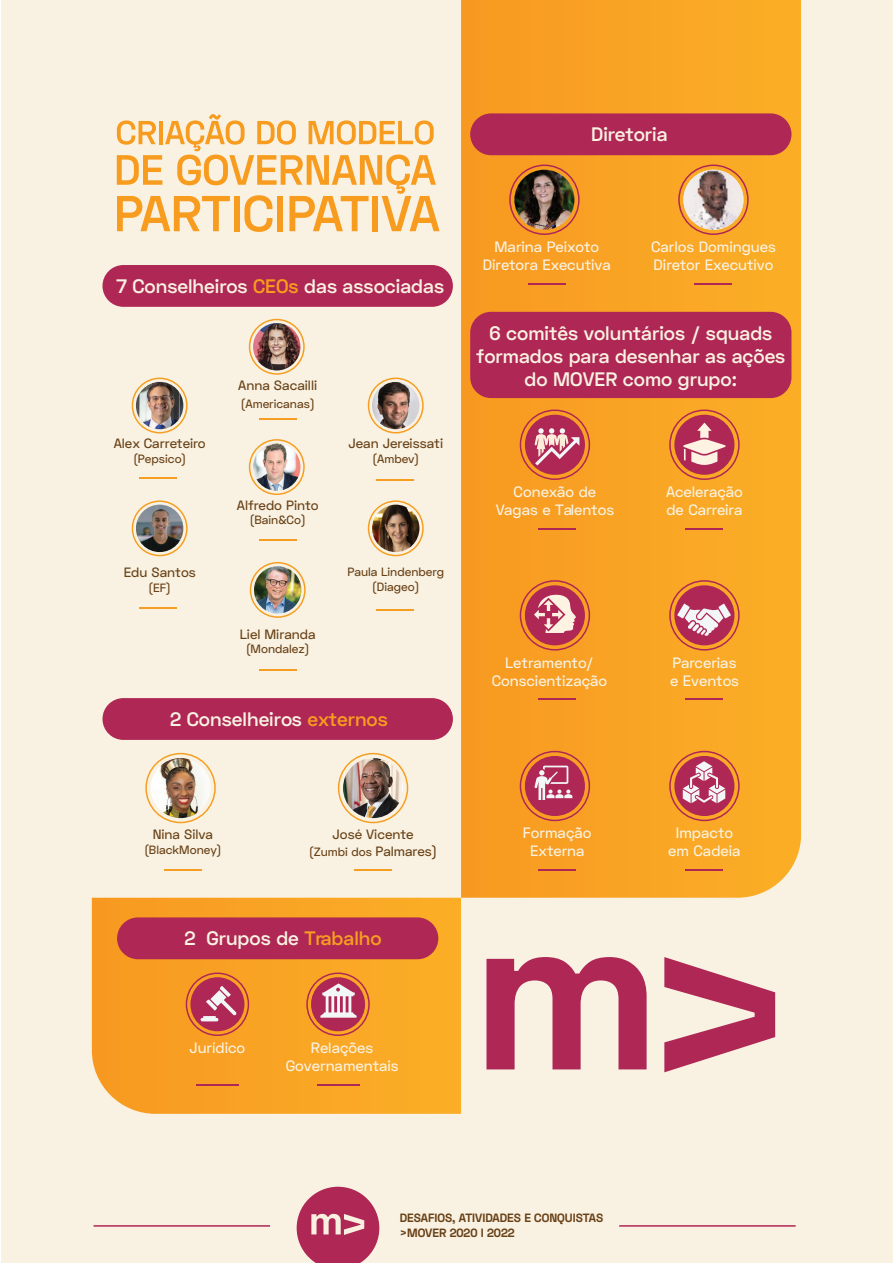
<style>
.page{position:relative;width:893px;height:1263px;background:#fff}
.page>*{position:absolute;margin:0;border:0;box-sizing:border-box;transform-origin:0 0}
.t1{font:600 19.5px/23.4px "Space Grotesk";color:#f9f2e2;text-align:center}
.t2{font:500 15px/18px "Space Grotesk";color:#f9f2e2;text-align:center}
.t3{font:500 13.5px "Space Grotesk";color:#694117}
.t4{font:500 12px/14.4px "Space Grotesk";color:#694117;text-align:center}
.t5{font:700 12px/14.4px "Space Grotesk";color:#694117}
.s1{color:#f89c1f}
.s2{font-size:13.5px}
.s3{color:#f69e21}
</style>
<div class="page">
<div style="left:1px;top:1px;width:891px;height:1262px;background:#f9f2e2"></div>
<hr style="left:94px;top:1225px;width:176px;height:2px;background:#ae2755">
<hr style="left:619px;top:1225px;width:177px;height:2px;background:#ae2755">
<svg style="left:297px;top:1187px;width:82px;height:76px"></svg>
<div style="left:102px;top:265px;width:351px;height:42px;background:#af2755;border-radius:21px"></div>
<div style="left:102px;top:698px;width:351px;height:42px;background:#af2755;border-radius:21px"></div>
<svg style="left:461px;top:0;width:340px;height:898px;background:#f8a324"></svg>
<svg style="left:92px;top:898px;width:369px;height:216px;background:#f8a426"></svg>
<img style="left:132px;top:378px;width:56px;height:55px">
<svg style="left:249px;top:439px;width:56px;height:56px"></svg>
<svg style="left:368px;top:378px;width:56px;height:55px"></svg>
<svg style="left:132px;top:500px;width:56px;height:56px"></svg>
<img style="left:250px;top:562px;width:56px;height:56px">
<svg style="left:368px;top:500px;width:56px;height:56px"></svg>
<div style="left:470px;top:113px;width:321px;height:42px;background:#af2755;border-radius:21px"></div>
<hr style="left:140px;top:477px;width:37px;height:2px;background:#f69e21">
<hr style="left:196px;top:1084px;width:43px;height:2px;background:#af2755">
<hr style="left:317px;top:1084px;width:42px;height:2px;background:#af2755">
<hr style="left:140px;top:607px;width:37px;height:2px;background:#f69e21">
<hr style="left:259px;top:539px;width:37px;height:1px;background:#f69e21">
<svg style="left:249px;top:319px;width:56px;height:56px"></svg>
<hr style="left:259px;top:419px;width:37px;height:1px;background:#f69e21">
<div style="left:117px;top:917px;width:321px;height:42px;background:#af2755;border-radius:21px"></div>
<div style="left:470px;top:312px;width:321px;height:86px;background:#af2755;border-radius:21px"></div>
<hr style="left:259px;top:669px;width:37px;height:1px;background:#f69e21">
<img style="left:145px;top:753px;width:71px;height:70px">
<img style="left:338px;top:753px;width:70px;height:70px">
<hr style="left:164px;top:869px;width:38px;height:2px;background:#f69e21">
<hr style="left:354px;top:869px;width:38px;height:2px;background:#f69e21">
<hr style="left:528px;top:283px;width:37px;height:1px;background:#af2755">
<hr style="left:695px;top:283px;width:37px;height:1px;background:#af2755">
<hr style="left:538px;top:528px;width:38px;height:1px;background:#af2755">
<hr style="left:686px;top:528px;width:37px;height:1px;background:#af2755">
<hr style="left:538px;top:698px;width:38px;height:2px;background:#af2755">
<hr style="left:686px;top:698px;width:37px;height:2px;background:#af2755">
<hr style="left:538px;top:869px;width:38px;height:1px;background:#af2755">
<hr style="left:686px;top:869px;width:37px;height:1px;background:#af2755">
<hr style="left:376px;top:479px;width:38px;height:2px;background:#f69e21">
<hr style="left:376px;top:609px;width:38px;height:2px;background:#f69e21">
<svg style="left:117px;top:114px;width:323px;height:118px"></svg>
<img style="left:253px;top:323px;width:47px;height:47px;border-radius:24px">
<img style="left:509px;top:165px;width:71px;height:70px">
<svg style="left:678px;top:165px;width:71px;height:70px"></svg>
<svg style="left:669px;top:409px;width:71px;height:71px;background:#d67558"></svg>
<svg style="left:520px;top:409px;width:70px;height:71px;background:#d36c55"></svg>
<svg style="left:520px;top:580px;width:70px;height:70px;background:#d57259"></svg>
<svg style="left:669px;top:580px;width:71px;height:70px;background:#d5775c"></svg>
<svg style="left:520px;top:751px;width:70px;height:70px;background:#cf6552"></svg>
<svg style="left:669px;top:751px;width:71px;height:70px;background:#d37259"></svg>
<svg style="left:306px;top:972px;width:64px;height:64px;background:#d5775c"></svg>
<svg style="left:186px;top:972px;width:63px;height:64px;background:#cf6552"></svg>
<svg style="left:486px;top:957px;width:161px;height:112px"></svg>
<svg style="left:664px;top:957px;width:111px;height:115px"></svg>
<h1 class="t1" style="left:591px;top:123px;width:78px">Diretoria</h1>
<h1 class="t1" style="left:116px;top:275px;width:329px">7 Conselheiros <span class="s1">CEOs</span> das associadas</h1>
<p class="t3" style="left:114px;top:435px;width:94px">Alex Carreteiro</p>
<p class="t4" style="left:133px;top:451px;width:55px">(Pepsico)</p>
<p class="t3" style="left:124px;top:564px;width:74px">Edu Santos</p>
<p class="t4" style="left:148px;top:580px;width:24px">(EF)</p>
<p class="t3" style="left:238px;top:376px;width:80px">Anna Sacailli</p>
<p class="t4" style="left:240px;top:396px;width:76px">(Americanas)</p>
<p class="t3" style="left:237px;top:496px;width:83px">Alfredo Pinto</p>
<p class="t4" style="left:249px;top:513px;width:58px">(Bain&amp;Co)</p>
<p class="t3" style="left:240px;top:625px;width:77px">Liel Miranda</p>
<p class="t4" style="left:246px;top:642px;width:65px">(Mondalez)</p>
<p class="t3" style="left:349px;top:435px;width:96px">Jean Jereissati</p>
<p class="t4" style="left:372px;top:451px;width:49px">(Ambev)</p>
<p class="t4" style="left:347px;top:565px;width:98px">Paula Lindenberg (Diageo)</p>
<h1 class="t1" style="left:170px;top:708px;width:219px">2 Conselheiros <span class="s1">externos</span></h1>
<p class="t2" style="left:483px;top:238px;width:130px">Marina Peixoto<br>Diretora Executiva</p>
<p class="t2" style="left:651px;top:238px;width:126px;text-align:left">Carlos Domingues<br>Diretor Executivo</p>
<h1 class="t1" style="left:476px;top:321px;width:311px">6 comitês voluntários / squads formados para desenhar as ações do MOVER como grupo:</h1>
<p class="t2" style="left:496px;top:483px;width:120px">Conexão de<br>Vagas e Talentos</p>
<p class="t2" style="left:666px;top:483px;width:78px;text-align:left">Aceleração de Carreira</p>
<p class="t2" style="left:492px;top:653px;width:117px">Letramento/<br>Conscientização</p>
<p class="t2" style="left:670px;top:653px;width:70px;text-align:left">Parcerias e Eventos</p>
<p class="t3" style="left:153px;top:826px;width:62px">Nina Silva</p>
<p class="t4" style="left:144px;top:842px;width:79px">(BlackMoney)</p>
<p class="t3" style="left:333px;top:826px;width:82px">José Vicente</p>
<p class="t4" style="left:309px;top:844px;width:130px">(Zumbi dos <span class="s2">Palmares)</span></p>
<h1 class="t1" style="left:184px;top:927px;width:199px">2 Grupos de <span class="s3">Trabalho</span></h1>
<p class="t2" style="left:190px;top:1038px;width:57px">Jurídico</p>
<p class="t2" style="left:286px;top:1038px;width:114px">Relações<br>Governamentais</p>
<p class="t2" style="left:523px;top:824px;width:70px">Formação<br>Externa</p>
<p class="t2" style="left:668px;top:824px;width:74px">Impacto em Cadeia</p>
<p class="t5" style="left:400px;top:1211px;width:205px">DESAFIOS, ATIVIDADES E CONQUISTAS &gt;MOVER 2020 I 2022</p>
</div>
